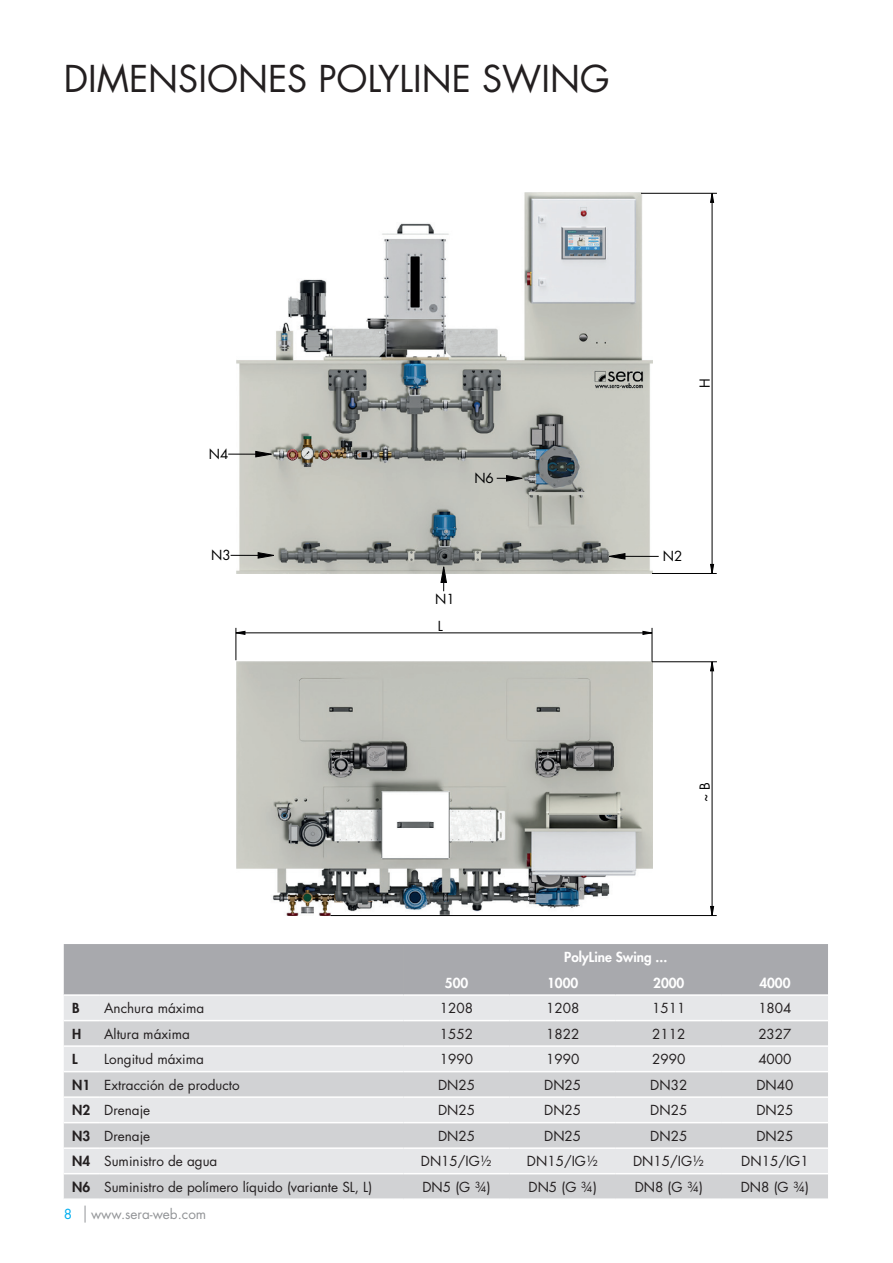
<style>
.page{position:relative;width:893px;height:1263px;background:#fff}
.page>*{position:absolute;margin:0;border:0;box-sizing:border-box;transform-origin:0 0}
.t1{font:36px "Futura";color:#231f20}
.t2{font:13.5px/25.5px "Futura";color:#231f20}
.t3{font:800 13.5px "Futura";color:#fff}
.t4{font:13.5px "Futura";color:#939598}
.t5{font:13.5px "Futura";color:#000001}
.t6{font:800 13.5px "Futura";color:#231f20}
.t7{font:13.5px "Futura";color:#00aeef}
.s1{font-weight:800}
</style>
<div class="page">
<svg style="left:85px;top:1205px;width:1px;height:17px"></svg>
<div style="left:64px;top:996px;width:340px;height:24px;background:#e6e7e9"></div>
<svg style="left:64px;top:1021px;width:340px;height:177px;background:#dadbdd"></svg>
<hr style="left:64px;top:1045px;width:36px;height:2px;background:#fff">
<hr style="left:100px;top:1045px;width:304px;height:2px;background:#fff">
<hr style="left:64px;top:1071px;width:36px;height:1px;background:#fff">
<hr style="left:100px;top:1071px;width:304px;height:1px;background:#fff">
<hr style="left:64px;top:1096px;width:36px;height:2px;background:#fff">
<hr style="left:100px;top:1096px;width:304px;height:2px;background:#fff">
<hr style="left:64px;top:1122px;width:36px;height:1px;background:#fff">
<hr style="left:100px;top:1122px;width:304px;height:1px;background:#fff">
<hr style="left:64px;top:1147px;width:36px;height:2px;background:#fff">
<hr style="left:100px;top:1147px;width:304px;height:2px;background:#fff">
<hr style="left:64px;top:1173px;width:36px;height:1px;background:#fff">
<hr style="left:100px;top:1173px;width:304px;height:1px;background:#fff">
<div style="left:64px;top:944px;width:764px;height:51px;background:#a8a9ad"></div>
<div style="left:404px;top:996px;width:424px;height:24px;background:#e6e7e9"></div>
<svg style="left:404px;top:1021px;width:424px;height:177px;background:#dadbdd"></svg>
<hr style="left:404px;top:1045px;width:106px;height:2px;background:#fff">
<hr style="left:510px;top:1045px;width:106px;height:2px;background:#fff">
<hr style="left:616px;top:1045px;width:106px;height:2px;background:#fff">
<hr style="left:722px;top:1045px;width:106px;height:2px;background:#fff">
<hr style="left:404px;top:1071px;width:106px;height:1px;background:#fff">
<hr style="left:510px;top:1071px;width:106px;height:1px;background:#fff">
<hr style="left:616px;top:1071px;width:106px;height:1px;background:#fff">
<hr style="left:722px;top:1071px;width:106px;height:1px;background:#fff">
<hr style="left:404px;top:1096px;width:106px;height:2px;background:#fff">
<hr style="left:510px;top:1096px;width:106px;height:2px;background:#fff">
<hr style="left:616px;top:1096px;width:106px;height:2px;background:#fff">
<hr style="left:722px;top:1096px;width:106px;height:2px;background:#fff">
<hr style="left:404px;top:1122px;width:106px;height:1px;background:#fff">
<hr style="left:510px;top:1122px;width:106px;height:1px;background:#fff">
<hr style="left:616px;top:1122px;width:106px;height:1px;background:#fff">
<hr style="left:722px;top:1122px;width:106px;height:1px;background:#fff">
<hr style="left:404px;top:1147px;width:106px;height:2px;background:#fff">
<hr style="left:510px;top:1147px;width:106px;height:2px;background:#fff">
<hr style="left:616px;top:1147px;width:106px;height:2px;background:#fff">
<hr style="left:722px;top:1147px;width:106px;height:2px;background:#fff">
<hr style="left:404px;top:1173px;width:106px;height:1px;background:#fff">
<hr style="left:510px;top:1173px;width:106px;height:1px;background:#fff">
<hr style="left:616px;top:1173px;width:106px;height:1px;background:#fff">
<hr style="left:722px;top:1173px;width:106px;height:1px;background:#fff">
<hr style="left:404px;top:994px;width:106px;height:2px;background:#fff">
<hr style="left:510px;top:994px;width:106px;height:2px;background:#fff">
<hr style="left:616px;top:994px;width:106px;height:2px;background:#fff">
<hr style="left:722px;top:994px;width:106px;height:2px;background:#fff">
<img style="left:236px;top:661px;width:416px;height:255px">
<img style="left:236px;top:192px;width:417px;height:382px">
<svg style="left:710px;top:564px;width:4px;height:9px"></svg>
<svg style="left:710px;top:192px;width:4px;height:11px"></svg>
<hr style="left:652px;top:573px;width:65px;height:1px;background:#000001">
<hr style="left:641px;top:193px;width:76px;height:1px;background:#000001">
<hr style="left:712px;top:193px;width:1px;height:380px;background:#000001">
<svg style="left:235px;top:631px;width:10px;height:4px"></svg>
<svg style="left:643px;top:631px;width:9px;height:4px"></svg>
<hr style="left:236px;top:628px;width:1px;height:32px;background:#000001">
<hr style="left:652px;top:628px;width:1px;height:34px;background:#000001">
<hr style="left:236px;top:633px;width:416px;height:1px;background:#000001">
<svg style="left:710px;top:906px;width:4px;height:11px"></svg>
<svg style="left:710px;top:662px;width:4px;height:9px"></svg>
<hr style="left:330px;top:915px;width:387px;height:1px;background:#000001">
<hr style="left:652px;top:661px;width:65px;height:1px;background:#000001">
<hr style="left:712px;top:662px;width:1px;height:253px;background:#000001">
<svg style="left:608px;top:553px;width:17px;height:6px"></svg>
<hr style="left:625px;top:556px;width:34px;height:1px;background:#000001">
<svg style="left:228px;top:451px;width:45px;height:6px"></svg>
<svg style="left:441px;top:565px;width:6px;height:26px"></svg>
<svg style="left:231px;top:552px;width:44px;height:6px"></svg>
<svg style="left:497px;top:475px;width:26px;height:6px"></svg>
<h1 class="t1" style="left:64px;top:54px;width:547px">DIMENSIONES POLYLINE SWING</h1>
<p class="t5" style="left:209px;top:445px;width:21px">N4</p>
<p class="t5" style="left:211px;top:546px;width:21px">N3</p>
<p class="t5" style="left:474px;top:468px;width:21px">N6</p>
<p class="t5" style="left:435px;top:590px;width:21px">N1</p>
<p class="t5" style="left:438px;top:616px;width:7px">L</p>
<p class="t5" style="left:695px;top:388px;width:11px;rotate:-90deg">H</p>
<p class="t5" style="left:663px;top:547px;width:21px">N2</p>
<p class="t5" style="left:695px;top:802px;width:22px;rotate:-90deg">~ B</p>
<p class="t3" style="left:564px;top:948px;width:105px">PolyLine Swing ...</p>
<p class="t6" style="left:72px;top:999px;width:9px">B</p>
<p class="t2" style="left:104px;top:995px;width:102px">Anchura máxima</p>
<p class="t6" style="left:72px;top:1025px;width:11px">H</p>
<p class="t2" style="left:104px;top:1021px;width:87px">Altura máxima</p>
<p class="t6" style="left:72px;top:1050px;width:7px">L</p>
<p class="t2" style="left:72px;top:1046px;width:301px;text-indent:32px">Longitud máxima<br><span class="s1">N1</span> Extracción de producto<br><span class="s1">N2</span> Drenaje<br><span class="s1">N3</span> Drenaje<br><span class="s1">N4</span> Suministro de agua<br><span class="s1">N6</span> Suministro de polímero líquido (variante SL, L)</p>
<p class="t7" style="left:64px;top:1205px;width:10px">8</p>
<p class="t4" style="left:91px;top:1205px;width:117px">www.sera-web.com</p>
<p class="t3" style="left:445px;top:974px;width:25px">500</p>
<p class="t3" style="left:547px;top:974px;width:33px">1000</p>
<p class="t3" style="left:653px;top:974px;width:33px">2000</p>
<p class="t3" style="left:759px;top:974px;width:33px">4000</p>
<p class="t2" style="left:440px;top:995px;width:35px">1208</p>
<p class="t2" style="left:546px;top:995px;width:35px">1208</p>
<p class="t2" style="left:652px;top:995px;width:35px">1511</p>
<p class="t2" style="left:758px;top:995px;width:35px">1804</p>
<p class="t2" style="left:440px;top:1021px;width:35px">1552</p>
<p class="t2" style="left:546px;top:1021px;width:35px">1822</p>
<p class="t2" style="left:652px;top:1021px;width:35px">2112</p>
<p class="t2" style="left:758px;top:1021px;width:35px">2327</p>
<p class="t2" style="left:440px;top:1046px;width:35px">1990</p>
<p class="t2" style="left:546px;top:1046px;width:35px">1990</p>
<p class="t2" style="left:652px;top:1046px;width:35px">2990</p>
<p class="t2" style="left:758px;top:1046px;width:35px">4000</p>
<p class="t2" style="left:438px;top:1072px;width:39px">DN25</p>
<p class="t2" style="left:544px;top:1072px;width:39px">DN25</p>
<p class="t2" style="left:650px;top:1072px;width:39px">DN32</p>
<p class="t2" style="left:756px;top:1072px;width:39px">DN40</p>
<p class="t2" style="left:438px;top:1097px;width:39px">DN25</p>
<p class="t2" style="left:544px;top:1097px;width:39px">DN25</p>
<p class="t2" style="left:650px;top:1097px;width:39px">DN25</p>
<p class="t2" style="left:756px;top:1097px;width:39px">DN25</p>
<p class="t2" style="left:438px;top:1123px;width:39px">DN25</p>
<p class="t2" style="left:544px;top:1123px;width:39px">DN25</p>
<p class="t2" style="left:650px;top:1123px;width:39px">DN25</p>
<p class="t2" style="left:756px;top:1123px;width:39px">DN25</p>
<p class="t2" style="left:421px;top:1148px;width:73px">DN15/IG½</p>
<p class="t2" style="left:527px;top:1148px;width:73px">DN15/IG½</p>
<p class="t2" style="left:633px;top:1148px;width:73px">DN15/IG½</p>
<p class="t2" style="left:741px;top:1148px;width:69px">DN15/IG1</p>
<p class="t2" style="left:422px;top:1174px;width:70px">DN5 (G ¾)</p>
<p class="t2" style="left:529px;top:1174px;width:70px">DN5 (G ¾)</p>
<p class="t2" style="left:635px;top:1174px;width:70px">DN8 (G ¾)</p>
<p class="t2" style="left:741px;top:1174px;width:70px">DN8 (G ¾)</p>
</div>
